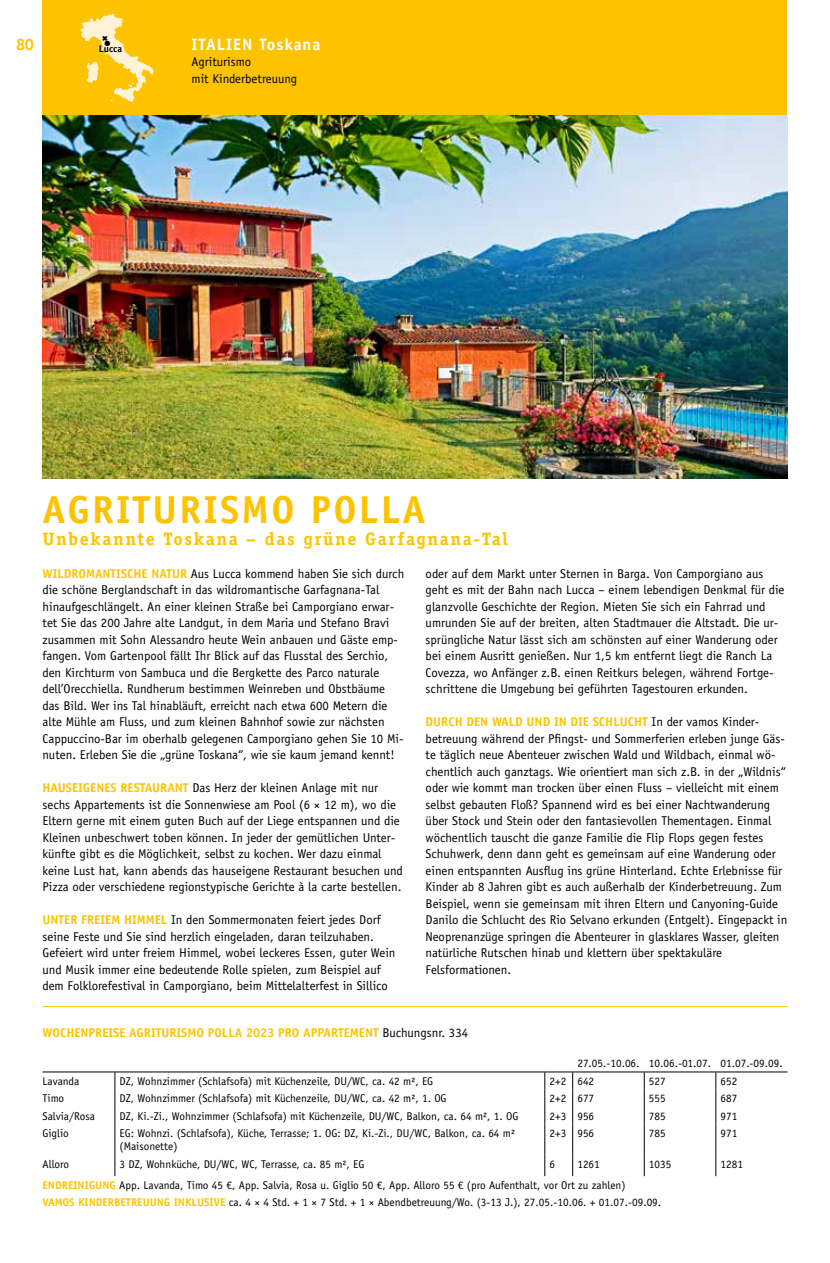
<style>
.page{position:relative;width:830px;height:1263px;background:#fff}
.page>*{position:absolute;margin:0;border:0;box-sizing:border-box;transform-origin:0 0}
.t1{font:700 39px "Officina Sans Std";letter-spacing:.06em;color:#fdc300}
.t2{font:700 18px "Officina Serif Std";letter-spacing:.09em;color:#fdc300}
.t3{font:700 16.5px "Officina Sans Std";letter-spacing:.06em;color:#fff}
.t4{font:700 16.5px "Officina Sans Std";color:#fdc300}
.t5{font:12.75px/16.5px "Officina Sans Std";color:#000}
.t6{font:700 12.75px "Officina Sans Std";color:#fdc300}
.t7{font:11.25px/12.8px "Officina Sans Std";color:#000}
.t8{font:700 9.75px "Officina Sans Std";color:#000}
.t9{font:7.5px "Zapf Dingbats Std";color:#000}
.s1{font-weight:700;color:#fdc300}
.s2{font-weight:400;color:#000}
</style>
<div class="page">
<div style="left:43px;top:0;width:744px;height:116px;background:#fdc300"></div>
<img style="left:43px;top:116px;width:744px;height:362px">
<hr style="left:43px;top:1071px;width:72px;height:1px;background:#000">
<hr style="left:115px;top:1071px;width:429px;height:1px;background:#000">
<hr style="left:572px;top:1071px;width:72px;height:1px;background:#000">
<hr style="left:644px;top:1071px;width:71px;height:1px;background:#000">
<hr style="left:715px;top:1071px;width:72px;height:1px;background:#000">
<svg style="left:114px;top:1072px;width:1px;height:52px"></svg>
<svg style="left:544px;top:1071px;width:29px;height:53px"></svg>
<svg style="left:643px;top:1072px;width:1px;height:52px"></svg>
<hr style="left:114px;top:1124px;width:1px;height:31px;background:#000">
<hr style="left:544px;top:1124px;width:1px;height:31px;background:#000">
<hr style="left:572px;top:1124px;width:1px;height:31px;background:#000">
<hr style="left:643px;top:1124px;width:1px;height:31px;background:#000">
<svg style="left:114px;top:1155px;width:1px;height:21px"></svg>
<svg style="left:544px;top:1155px;width:1px;height:21px"></svg>
<svg style="left:572px;top:1155px;width:1px;height:21px"></svg>
<svg style="left:643px;top:1155px;width:1px;height:21px"></svg>
<svg style="left:715px;top:1072px;width:1px;height:52px"></svg>
<hr style="left:715px;top:1124px;width:1px;height:31px;background:#000">
<svg style="left:715px;top:1155px;width:1px;height:21px"></svg>
<hr style="left:43px;top:1006px;width:744px;height:1px;background:#fdc300">
<svg style="left:80px;top:14px;width:74px;height:88px"></svg>
<p class="t9" style="left:104px;top:40px;width:7px">●</p>
<p class="t3" style="left:191px;top:34px;width:130px">ITALIEN Toskana</p>
<p class="t5" style="left:191px;top:53px;width:107px">Agriturismo<br>mit Kinderbetreuung</p>
<p class="t4" style="left:16px;top:34px;width:19px">80</p>
<p class="t8" style="left:99px;top:43px;width:25px">Lucca</p>
<h1 class="t1" style="left:43px;top:486px;width:384px">AGRITURISMO POLLA</h1>
<h2 class="t2" style="left:43px;top:527px;width:466px">Unbekannte Toskana – das grüne Garfagnana-Tal</h2>
<p class="t5" style="left:43px;top:565px;width:363px"><span class="s1">WILDROMANTISCHE NATUR</span> Aus Lucca kommend haben Sie sich durch die schöne Berglandschaft in das wildromantische Garfagnana-Tal hinaufgeschlängelt. An einer kleinen Straße bei Camporgiano erwar&shy;tet Sie das 200 Jahre alte Landgut, in dem Maria und Stefano Bravi zusammen mit Sohn Alessandro heute Wein anbauen und Gäste emp&shy;fangen. Vom Gartenpool fällt Ihr Blick auf das Flusstal des Serchio, den Kirchturm von Sambuca und die Bergkette des Parco naturale dell’Orecchiella. Rundherum bestimmen Weinreben und Obstbäume das Bild. Wer ins Tal hinabläuft, erreicht nach etwa 600 Metern die alte Mühle am Fluss, und zum kleinen Bahnhof sowie zur nächsten Cappuccino-Bar im oberhalb gelegenen Camporgiano gehen Sie 10 Mi&shy;nuten. Erleben Sie die „grüne Toskana“, wie sie kaum jemand kennt!</p>
<p class="t5" style="left:43px;top:779px;width:361px"><span class="s1">HAUSEIGENES RESTAURANT</span> Das Herz der kleinen Anlage mit nur sechs Appartements ist die Sonnenwiese am Pool (6 × 12 m), wo die Eltern gerne mit einem guten Buch auf der Liege entspannen und die Kleinen unbeschwert toben können. In jeder der gemütlichen Unter&shy;künfte gibt es die Möglichkeit, selbst zu kochen. Wer dazu einmal keine Lust hat, kann abends das hauseigene Restaurant besuchen und Pizza oder verschiedene regionstypische Gerichte à la carte bestellen.</p>
<p class="t5" style="left:43px;top:911px;width:354px"><span class="s1">UNTER FREIEM HIMMEL</span> In den Sommermonaten feiert jedes Dorf seine Feste und Sie sind herzlich eingeladen, daran teilzuhaben.<br>Gefeiert wird unter freiem Himmel, wobei leckeres Essen, guter Wein und Musik immer eine bedeutende Rolle spielen, zum Beispiel auf dem Folklorefestival in Camporgiano, beim Mittelalterfest in Sillico</p>
<p class="t5" style="left:425px;top:565px;width:360px">oder auf dem Markt unter Sternen in Barga. Von Camporgiano aus geht es mit der Bahn nach Lucca – einem lebendigen Denkmal für die glanzvolle Geschichte der Region. Mieten Sie sich ein Fahrrad und umrunden Sie auf der breiten, alten Stadtmauer die Altstadt. Die ur&shy;sprüngliche Natur lässt sich am schönsten auf einer Wanderung oder bei einem Ausritt genießen. Nur 1,5 km entfernt liegt die Ranch La Covezza, wo Anfänger z.B. einen Reitkurs belegen, während Fortge&shy;schrittene die Umgebung bei geführten Tagestouren erkunden.</p>
<p class="t5" style="left:425px;top:713px;width:363px"><span class="s1">DURCH DEN WALD UND IN DIE SCHLUCHT</span> In der vamos Kinder&shy;betreuung während der Pfingst- und Sommerferien erleben junge Gäs&shy;te täglich neue Abenteuer zwischen Wald und Wildbach, einmal wö&shy;chentlich auch ganztags. Wie orientiert man sich z.B. in der „Wildnis“ oder wie kommt man trocken über einen Fluss – vielleicht mit einem selbst gebauten Floß? Spannend wird es bei einer Nachtwanderung über Stock und Stein oder den fantasievollen Thementagen. Einmal wöchentlich tauscht die ganze Familie die Flip Flops gegen festes Schuhwerk, denn dann geht es gemeinsam auf eine Wanderung oder einen entspannten Ausflug ins grüne Hinterland. Echte Erlebnisse für Kinder ab 8 Jahren gibt es auch außerhalb der Kinderbetreuung. Zum Beispiel, wenn sie gemeinsam mit ihren Eltern und Canyoning-Guide Danilo die Schlucht des Rio Selvano erkunden (Entgelt). Eingepackt in Neoprenanzüge springen die Abenteurer in glasklares Wasser, gleiten natürliche Rutschen hinab und klettern über spektakuläre Felsformationen.</p>
<p class="t6" style="left:43px;top:1025px;width:427px">WOCHENPREISE AGRITURISMO POLLA 2023 PRO APPARTEMENT <span class="s2">Buchungsnr. 334</span></p>
<p class="t7" style="left:577px;top:1057px;width:207px">27.05.-10.06. 10.06.-01.07. 01.07.-09.09.</p>
<p class="t7" style="left:43px;top:1075px;width:38px">Lavanda</p>
<p class="t7" style="left:119px;top:1075px;width:315px">DZ, Wohnzimmer (Schlafsofa) mit Küchenzeile, DU/WC, ca. 42 m², EG</p>
<p class="t7" style="left:549px;top:1075px;width:46px">2+2 642</p>
<p class="t7" style="left:648px;top:1075px;width:18px">527</p>
<p class="t7" style="left:720px;top:1075px;width:18px">652</p>
<p class="t7" style="left:43px;top:1092px;width:23px">Timo</p>
<p class="t7" style="left:119px;top:1092px;width:328px">DZ, Wohnzimmer (Schlafsofa) mit Küchenzeile, DU/WC, ca. 42 m², 1. OG</p>
<p class="t7" style="left:549px;top:1092px;width:46px">2+2 677</p>
<p class="t7" style="left:648px;top:1092px;width:18px">555</p>
<p class="t7" style="left:720px;top:1092px;width:18px">687</p>
<p class="t7" style="left:43px;top:1110px;width:54px">Salvia/Rosa</p>
<p class="t7" style="left:119px;top:1110px;width:400px">DZ, Ki.-Zi., Wohnzimmer (Schlafsofa) mit Küchenzeile, DU/WC, Balkon, ca. 64 m², 1. OG</p>
<p class="t7" style="left:549px;top:1110px;width:46px">2+3 956</p>
<p class="t7" style="left:648px;top:1110px;width:18px">785</p>
<p class="t7" style="left:720px;top:1110px;width:18px">971</p>
<p class="t7" style="left:43px;top:1127px;width:28px">Giglio</p>
<p class="t7" style="left:119px;top:1127px;width:397px">EG: Wohnzi. (Schlafsofa), Küche, Terrasse; 1. OG: DZ, Ki.-Zi., DU/WC, Balkon, ca. 64 m² (Maisonette)</p>
<p class="t7" style="left:549px;top:1127px;width:46px">2+3 956</p>
<p class="t7" style="left:648px;top:1127px;width:18px">785</p>
<p class="t7" style="left:720px;top:1127px;width:18px">971</p>
<p class="t7" style="left:43px;top:1157px;width:28px">Alloro</p>
<p class="t7" style="left:119px;top:1157px;width:246px">3 DZ, Wohnküche, DU/WC, WC, Terrasse, ca. 85 m², EG</p>
<p class="t7" style="left:549px;top:1157px;width:7px">6</p>
<p class="t7" style="left:577px;top:1157px;width:24px">1261</p>
<p class="t7" style="left:648px;top:1157px;width:24px">1035</p>
<p class="t7" style="left:720px;top:1157px;width:24px">1281</p>
<p class="t7" style="left:43px;top:1176px;width:620px;line-height:17.5px"><span class="s1">ENDREINIGUNG</span> App. Lavanda, Timo 45 €, App. Salvia, Rosa u. Giglio 50 €, App. Alloro 55 € (pro Aufenthalt, vor Ort zu zahlen)<br><span class="s1">VAMOS KINDERBETREUUNG INKLUSIVE</span> ca. 4 × 4 Std. + 1 × 7 Std. + 1 × Abendbetreuung/Wo. (3-13 J.), 27.05.-10.06. + 01.07.-09.09.</p>
</div>
